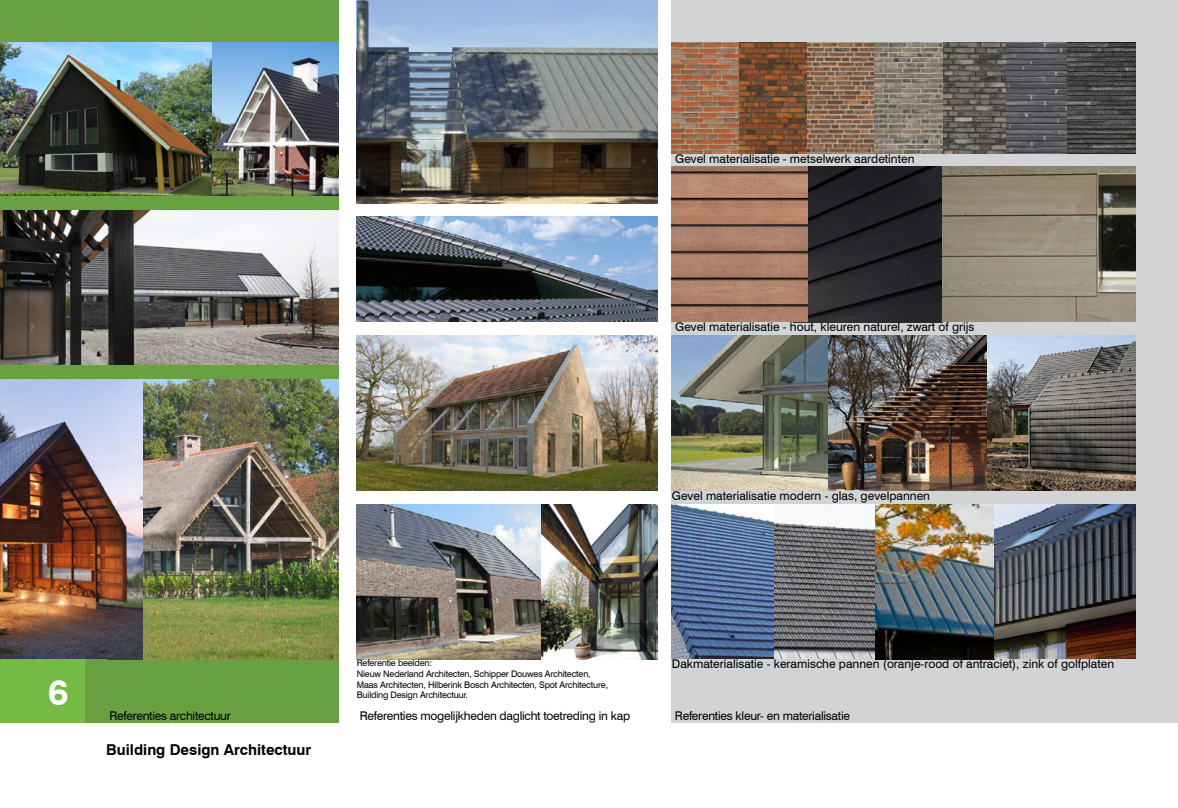
<style>
.page{position:relative;width:1178px;height:808px;background:#fff}
.page>*{position:absolute;margin:0;border:0;box-sizing:border-box;transform-origin:0 0}
.t1{font:700 36px "Swiss 721 BT";color:#fff}
.t2{font:700 15px "Swiss 721 BT";color:#000}
.t3{font:12px "Swiss 721 BT";color:#000}
.t4{font:12px "Swiss 721 BT";letter-spacing:-.02em;color:#000}
.t5{font:9px/10.8px "Swiss 721 BT";letter-spacing:-.02em;color:#000}
</style>
<div class="page">
<img style="left:357px;top:217px;width:300px;height:105px">
<div style="left:0;top:0;width:338px;height:723px;background:#68a042"></div>
<div style="left:672px;top:0;width:506px;height:723px;background:#d1d3d4"></div>
<img style="left:807px;top:166px;width:328px;height:156px">
<img style="left:942px;top:43px;width:64px;height:111px">
<img style="left:1006px;top:42px;width:80px;height:112px">
<img style="left:357px;top:336px;width:300px;height:154px">
<img style="left:672px;top:43px;width:270px;height:111px">
<img style="left:1068px;top:42px;width:67px;height:111px">
<img style="left:672px;top:505px;width:463px;height:154px">
<img style="left:672px;top:336px;width:463px;height:154px">
<img style="left:0;top:43px;width:338px;height:153px">
<img style="left:672px;top:166px;width:135px;height:156px">
<img style="left:0;top:211px;width:338px;height:154px">
<img style="left:357px;top:0;width:300px;height:203px">
<img style="left:357px;top:505px;width:300px;height:154px">
<img style="left:0;top:380px;width:338px;height:279px">
<div style="left:0;top:659px;width:106px;height:64px;background:#73bb44"></div>
<div style="left:85px;top:659px;width:21px;height:64px;background:#68a042"></div>
<p class="t3" style="left:675px;top:151px;width:241px">Gevel materialisatie - metselwerk aardetinten</p>
<p class="t3" style="left:675px;top:320px;width:301px">Gevel materialisatie - hout, kleuren naturel, zwart of grijs</p>
<p class="t3" style="left:672px;top:488px;width:260px">Gevel materialisatie modern - glas, gevelpannen</p>
<h1 class="t1" style="left:48px;top:670px;width:22px">6</h1>
<p class="t5" style="left:357px;top:657px;width:253px">Referentie beelden:<br>Nieuw Nederland Architecten, Schipper Douwes Architecten,<br>Maas Architecten, Hilberink Bosch Architecten, Spot Architecture,</p>
<p class="t5" style="left:357px;top:690px;width:113px">Building Design Architectuur.</p>
<p class="t3" style="left:672px;top:657px;width:444px">Dakmaterialisatie - keramische pannen (oranje-rood of antraciet), zink of golfplaten</p>
<p class="t4" style="left:109px;top:708px;width:123px">Referenties architectuur</p>
<p class="t4" style="left:675px;top:708px;width:177px">Referenties kleur- en materialisatie</p>
<p class="t4" style="left:360px;top:708px;width:272px">Referenties mogelijkheden daglicht toetreding in kap</p>
<p class="t2" style="left:106px;top:740px;width:206px">Building Design Architectuur</p>
</div>
